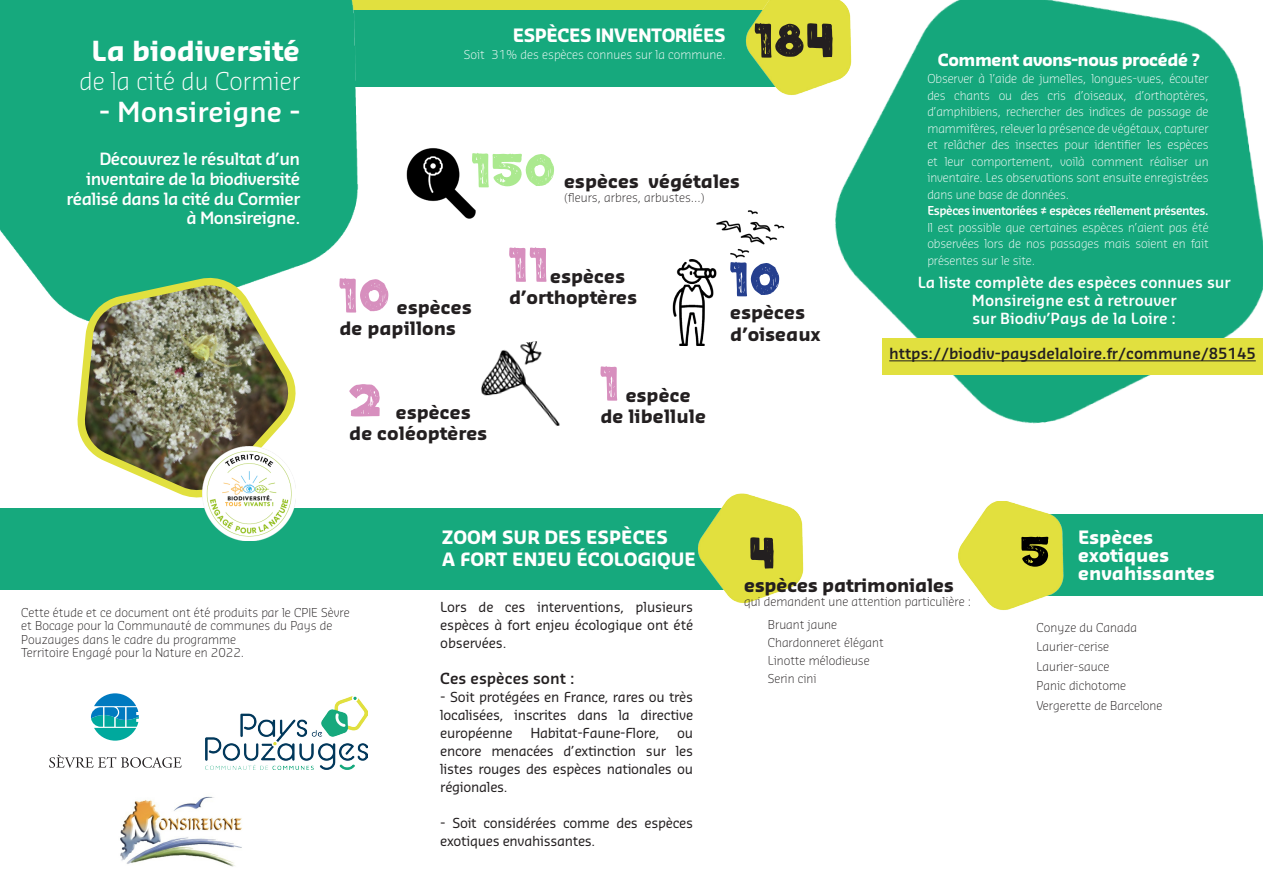
<style>
.page{position:relative;width:1263px;height:893px;background:#fff}
.page>*{position:absolute;margin:0;border:0;box-sizing:border-box;transform-origin:0 0}
.t1{font:75px "Number 9";color:#d78fbe}
.t2{font:75px "Number 9";color:#abe98f}
.t3{font:75px "Number 9";color:#231f20}
.t4{font:75px "Number 9";color:#253f8e}
.t5{font:69px "Number 9";color:#231f20}
.t6{font:69px "Number 9";color:#000}
.t7{font:700 27px "Sansa Pro";color:#fff}
.t8{font:600 27px "Sansa Pro";color:#fff}
.t9{font:300 24px "Sansa Pro";color:#fff}
.t10{font:700 18px/21.6px "Sansa Pro";color:#231f20}
.t11{font:700 18px "Sansa Pro";color:#fff}
.t12{font:700 18px "Sansa Pro";letter-spacing:-.03em;color:#fff}
.t13{font:600 16.5px/19.8px "Sansa Pro";letter-spacing:-.03em;color:#fff;text-align:right}
.t14{font:700 16.5px "Sansa Pro";letter-spacing:-.03em;color:#fff}
.t15{font:600 15px/18px "Sansa Pro";color:#fff;text-align:center}
.t16{font:600 15px "Sansa Pro";color:#231f20}
.t17{font:13.5px/18px "Sansa Pro";letter-spacing:-.02em;color:#231f20;text-align:justify}
.t18{font:300 12px/16.5px "Sansa Pro";letter-spacing:-.01em;color:#fff;text-align:justify}
.t19{font:300 12px/13.5px "Sansa Pro";color:#231f20}
.s1{font-weight:600}
</style>
<div class="page">
<div style="left:279px;top:0;width:501px;height:18px;background:#e1e03f"></div>
<div style="left:1036px;top:514px;width:227px;height:82px;background:#16a97d"></div>
<img style="left:958px;top:546px;width:106px;height:64px">
<div style="left:0;top:508px;width:731px;height:82px;background:#16a97d"></div>
<img style="left:698px;top:494px;width:106px;height:109px">
<div style="left:206px;top:10px;width:574px;height:77px;background:#16a97d"></div>
<img style="left:746px;top:0;width:63px;height:95px">
<img style="left:809px;top:0;width:454px;height:546px">
<img style="left:417px;top:148px;width:59px;height:71px">
<img style="left:672px;top:259px;width:45px;height:86px">
<img style="left:707px;top:210px;width:78px;height:56px">
<div style="left:882px;top:338px;width:381px;height:36px;background:#e1e03f"></div>
<hr style="left:889px;top:361px;width:367px;height:1px;background:#231f20">
<svg style="left:91px;top:693px;width:48px;height:48px"></svg>
<svg style="left:49px;top:755px;width:133px;height:13px"></svg>
<img style="left:206px;top:697px;width:161px;height:73px">
<img style="left:481px;top:341px;width:79px;height:85px">
<img style="left:120px;top:796px;width:122px;height:71px">
<img style="left:0;top:0;width:417px;height:314px">
<img style="left:72px;top:276px;width:232px;height:222px">
<img style="left:202px;top:447px;width:94px;height:93px">
<p class="t7" style="left:92px;top:33px;width:210px">La biodiversité</p>
<p class="t9" style="left:80px;top:65px;width:222px">de la cité du Cormier</p>
<p class="t8" style="left:99px;top:94px;width:203px">- Monsireigne -</p>
<p class="t13" style="left:67px;top:148px;width:235px">Découvrez le résultat d’un inventaire de la biodiversité réalisé dans la cité du Cormier</p>
<p class="t13" style="left:186px;top:208px;width:115px">à Monsireigne.</p>
<p class="t3" style="left:755px;top:-11px;width:83px">184</p>
<p class="t12" style="left:513px;top:24px;width:214px">ESPÈCES INVENTORIÉES</p>
<p class="t18" style="left:464px;top:46px;width:263px">Soit 31% des espèces connues sur la commune.</p>
<p class="t14" style="left:938px;top:49px;width:264px">Comment avons-nous procédé ?</p>
<p class="t18" style="left:927px;top:70px;width:283px">Observer à l’aide de jumelles, longues-vues, écouter des chants ou des cris d’oiseaux, d’orthoptères, d’amphibiens, rechercher des indices de passage de mammifères, relever la présence de végétaux, capturer et relâcher des insectes pour identifier les espèces et leur comportement, voilà comment réaliser un inventaire. Les observations sont ensuite enregistrées dans une base de données.</p>
<p class="t18" style="left:927px;top:202px;width:283px"><span class="s1">Espèces inventoriées ≠ espèces réellement présentes.<br></span>Il est possible que certaines espèces n’aient pas été observées lors de nos passages mais soient en fait présentes sur le site.</p>
<p class="t15" style="left:918px;top:273px;width:315px">La liste complète des espèces connues sur<br>Monsireigne est à retrouver</p>
<p class="t15" style="left:972px;top:309px;width:205px">sur Biodiv’Pays de la Loire :</p>
<p class="t2" style="left:472px;top:119px;width:87px">150</p>
<p class="t10" style="left:564px;top:170px;width:177px">espèces végétales</p>
<p class="t19" style="left:564px;top:190px;width:141px">(fleurs, arbres, arbustes...)</p>
<p class="t1" style="left:509px;top:213px;width:43px">11</p>
<p class="t4" style="left:730px;top:228px;width:54px">10</p>
<p class="t10" style="left:730px;top:301px;width:91px">espèces d’oiseaux</p>
<p class="t10" style="left:509px;top:265px;width:129px;text-indent:41px">espèces d’orthoptères</p>
<p class="t1" style="left:339px;top:244px;width:54px">10</p>
<p class="t10" style="left:397px;top:295px;width:76px">espèces</p>
<p class="t10" style="left:339px;top:317px;width:118px">de papillons</p>
<p class="t1" style="left:349px;top:349px;width:36px">2</p>
<p class="t10" style="left:396px;top:400px;width:76px">espèces</p>
<p class="t10" style="left:349px;top:422px;width:139px">de coléoptères</p>
<p class="t1" style="left:600px;top:332px;width:22px">1</p>
<p class="t10" style="left:626px;top:383px;width:67px">espèce</p>
<p class="t10" style="left:600px;top:405px;width:107px">de libellule</p>
<p class="t16" style="left:889px;top:343px;width:368px">https://biodiv-paysdelaloire.fr/commune/85145</p>
<p class="t19" style="left:21px;top:605px;width:330px">Cette étude et ce document ont été produits par le CPIE Sèvre et Bocage pour la Communauté de communes du Pays de<br>Pouzauges dans le cadre du programme</p>
<p class="t19" style="left:21px;top:646px;width:224px">Territoire Engagé pour la Nature en 2022.</p>
<p class="t11" style="left:442px;top:525px;width:227px">ZOOM SUR DES ESPÈCES</p>
<p class="t11" style="left:442px;top:547px;width:256px">A FORT ENJEU ÉCOLOGIQUE</p>
<p class="t17" style="left:440px;top:597px;width:254px">Lors de ces interventions, plusieurs espèces à fort enjeu écologique ont été observées.</p>
<p class="t16" style="left:440px;top:668px;width:136px">Ces espèces sont :</p>
<p class="t17" style="left:440px;top:687px;width:254px">- Soit protégées en France, rares ou très localisées, inscrites dans la directive européenne</p>
<p class="t17" style="left:530px;top:723px;width:130px">Habitat-Faune-Flore,</p>
<p class="t17" style="left:440px;top:723px;width:254px;text-indent:237px">ou encore menacées d’extinction sur les listes rouges des espèces nationales ou régionales.</p>
<p class="t17" style="left:440px;top:813px;width:254px">- Soit considérées comme des espèces exotiques envahissantes.</p>
<p class="t11" style="left:1078px;top:525px;width:77px">Espèces</p>
<p class="t11" style="left:1078px;top:543px;width:93px">exotiques</p>
<p class="t11" style="left:1078px;top:561px;width:138px">envahissantes</p>
<p class="t5" style="left:750px;top:506px;width:28px">4</p>
<p class="t6" style="left:1021px;top:504px;width:32px">5</p>
<p class="t10" style="left:744px;top:574px;width:211px">espèces patrimoniales</p>
<p class="t19" style="left:744px;top:594px;width:229px">qui demandent une attention particulière :</p>
<p class="t19" style="left:768px;top:617px;width:71px">Bruant jaune</p>
<p class="t19" style="left:768px;top:635px;width:117px">Chardonneret élégant</p>
<p class="t19" style="left:768px;top:653px;width:104px">Linotte mélodieuse</p>
<p class="t19" style="left:768px;top:671px;width:50px">Serin cini</p>
<p class="t19" style="left:1036px;top:620px;width:102px">Conyze du Canada</p>
<p class="t19" style="left:1036px;top:640px;width:74px">Laurier-cerise</p>
<p class="t19" style="left:1036px;top:659px;width:74px">Laurier-sauce</p>
<p class="t19" style="left:1036px;top:679px;width:91px">Panic dichotome</p>
<p class="t19" style="left:1036px;top:698px;width:127px">Vergerette de Barcelone</p>
</div>
